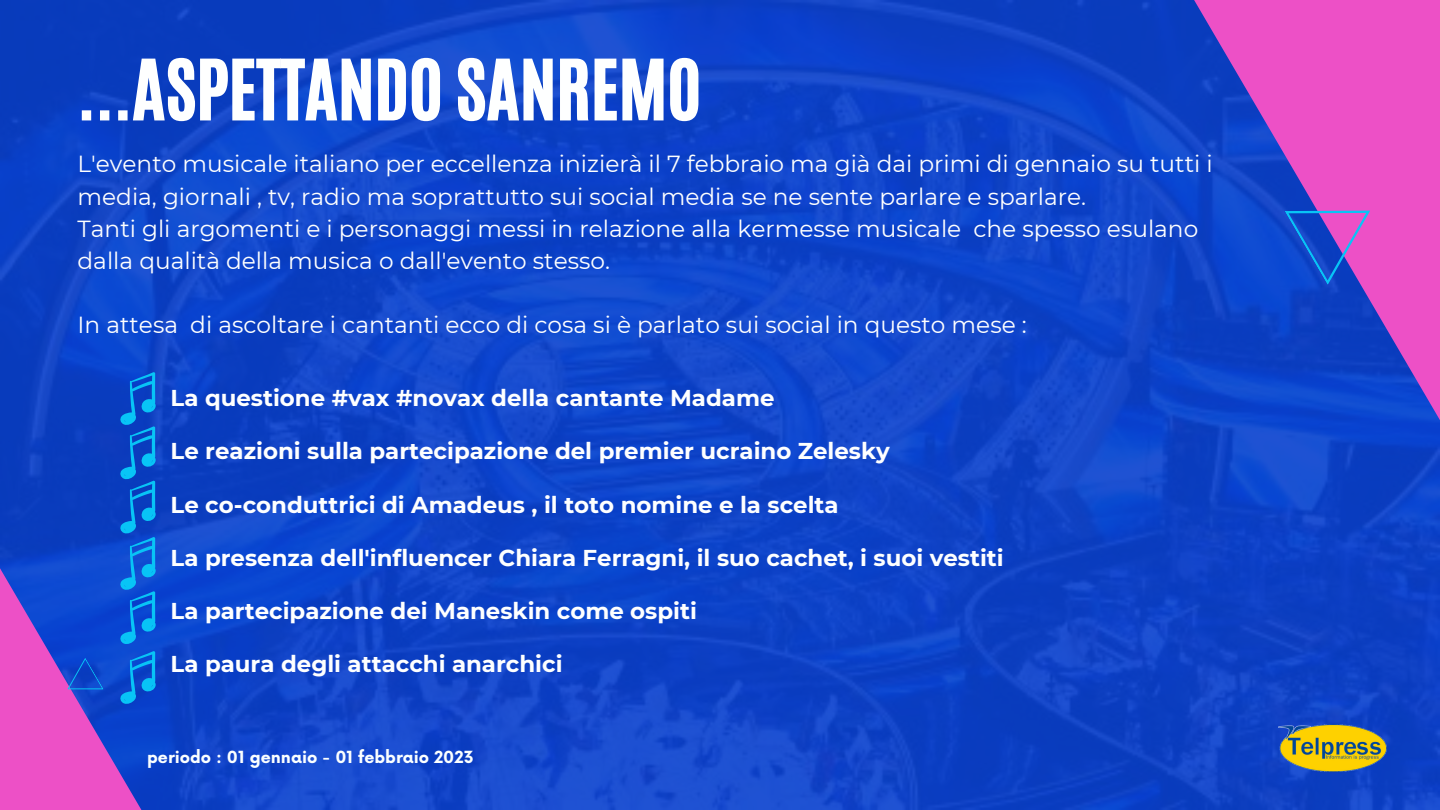
<style>
.page{position:relative;width:1440px;height:810px;background:#fff}
.page>*{position:absolute;margin:0;border:0;box-sizing:border-box;transform-origin:0 0}
.t1{font:70px "CA Generated";color:#feffff}
.t2{font:23.2px/32.2px "Montserrat";color:#feffff}
.t3{font:700 22.9px "Montserrat";color:#feffff}
.t4{font:700 16.3px "Now";color:#fbffff}
</style>
<div class="page">
<img style="left:0;top:0;width:1440px;height:810px">
<svg style="left:1194px;top:0;width:246px;height:800px;fill:#0e43c6"></svg>
<svg style="left:0;top:17px;width:151px;height:793px"></svg>
<svg style="left:1285px;top:174px;width:107px;height:111px"></svg>
<svg style="left:58px;top:658px;width:46px;height:47px"></svg>
<svg style="left:119px;top:372px;width:37px;height:273px"></svg>
<svg style="left:119px;top:651px;width:37px;height:54px"></svg>
<img style="left:1279px;top:722px;width:108px;height:51px">
<h1 class="t1" style="left:78px;top:40px;width:625px">...ASPETTANDO SANREMO</h1>
<p class="t2" style="left:78px;top:148px;width:1137px">L'evento musicale italiano per eccellenza inizierà il 7 febbraio ma già dai primi di gennaio su tutti i media, giornali , tv, radio ma soprattutto sui social media se ne sente parlare e sparlare.<br>Tanti gli argomenti e i personaggi messi in relazione alla kermesse musicale che spesso esulano dalla qualità della musica o dall'evento stesso.</p>
<p class="t2" style="left:78px;top:309px;width:951px">In attesa di ascoltare i cantanti ecco di cosa si è parlato sui social in questo mese :</p>
<p class="t3" style="left:171px;top:384px;width:605px">La questione #vax #novax della cantante Madame</p>
<p class="t3" style="left:171px;top:437px;width:721px">Le reazioni sulla partecipazione del premier ucraino Zelesky</p>
<p class="t3" style="left:171px;top:490px;width:670px">Le co-conduttrici di Amadeus , il toto nomine e la scelta</p>
<p class="t3" style="left:171px;top:544px;width:835px">La presenza dell'influencer Chiara Ferragni, il suo cachet, i suoi vestiti</p>
<p class="t3" style="left:171px;top:597px;width:528px">La partecipazione dei Maneskin come ospiti</p>
<p class="t3" style="left:171px;top:650px;width:394px">La paura degli attacchi anarchici</p>
<p class="t4" style="left:147px;top:748px;width:328px">periodo : 01 gennaio - 01 febbraio 2023</p>
</div>
